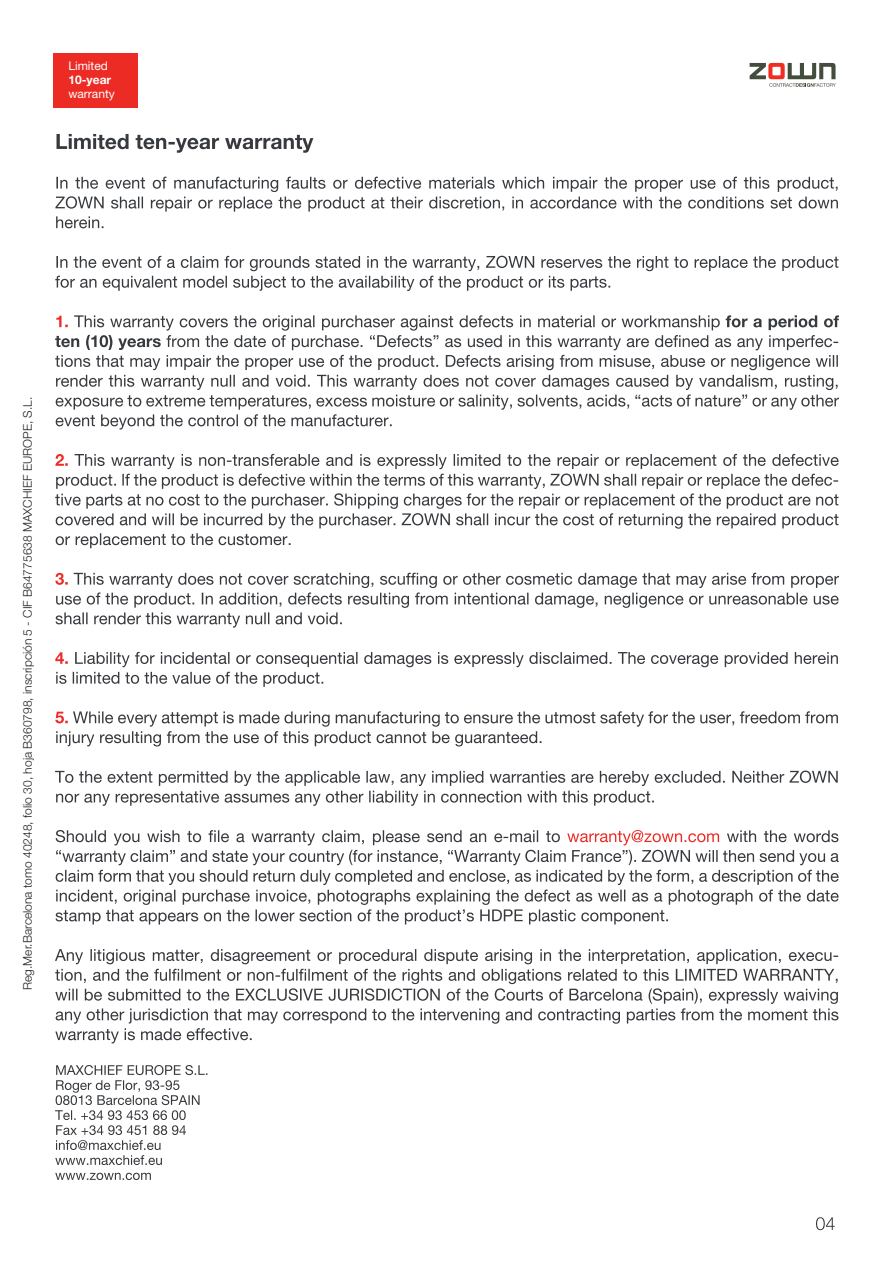
<style>
.page{position:relative;width:893px;height:1263px;background:#fff}
.page>*{position:absolute;margin:0;border:0;box-sizing:border-box;transform-origin:0 0}
.t1{font:300 12px "Helvetica Neue LT Pro";color:#231f20}
.t2{font:12px "Helvetica Neue LT Pro";color:#fff}
.t3{font:700 12px "Helvetica Neue LT Pro";color:#fff}
</style>
<div class="page">
<svg style="left:750px;top:63px;width:86px;height:24px"></svg>
<div style="left:53px;top:53px;width:85px;height:54px;background:#ed2b25"></div>
<svg style="left:816px;top:1217px;width:19px;height:13px"></svg>
<svg style="left:55px;top:1173px;width:96px;height:7px"></svg>
<svg style="left:55px;top:1065px;width:152px;height:100px"></svg>
<svg style="left:55px;top:949px;width:783px;height:94px"></svg>
<svg style="left:56px;top:830px;width:783px;height:94px"></svg>
<svg style="left:55px;top:770px;width:783px;height:36px"></svg>
<svg style="left:55px;top:711px;width:783px;height:35px"></svg>
<svg style="left:55px;top:652px;width:783px;height:35px"></svg>
<svg style="left:55px;top:573px;width:784px;height:55px"></svg>
<svg style="left:55px;top:454px;width:784px;height:94px"></svg>
<svg style="left:55px;top:315px;width:784px;height:115px"></svg>
<svg style="left:55px;top:256px;width:783px;height:35px"></svg>
<svg style="left:55px;top:177px;width:783px;height:51px"></svg>
<svg style="left:57px;top:134px;width:256px;height:19px"></svg>
<p class="t2" style="left:68px;top:58px;width:41px">Limited</p>
<p class="t3" style="left:68px;top:72px;width:44px">10-year</p>
<p class="t2" style="left:68px;top:87px;width:48px">warranty</p>
<p class="t1" style="left:20px;top:990px;width:594px;rotate:-90deg">Reg.Mer.Barcelona tomo 40248, folio 30, hoja B360798, inscripción 5 - CIF B64775638 MAXCHIEF EUROPE, S.L.</p>
</div>
